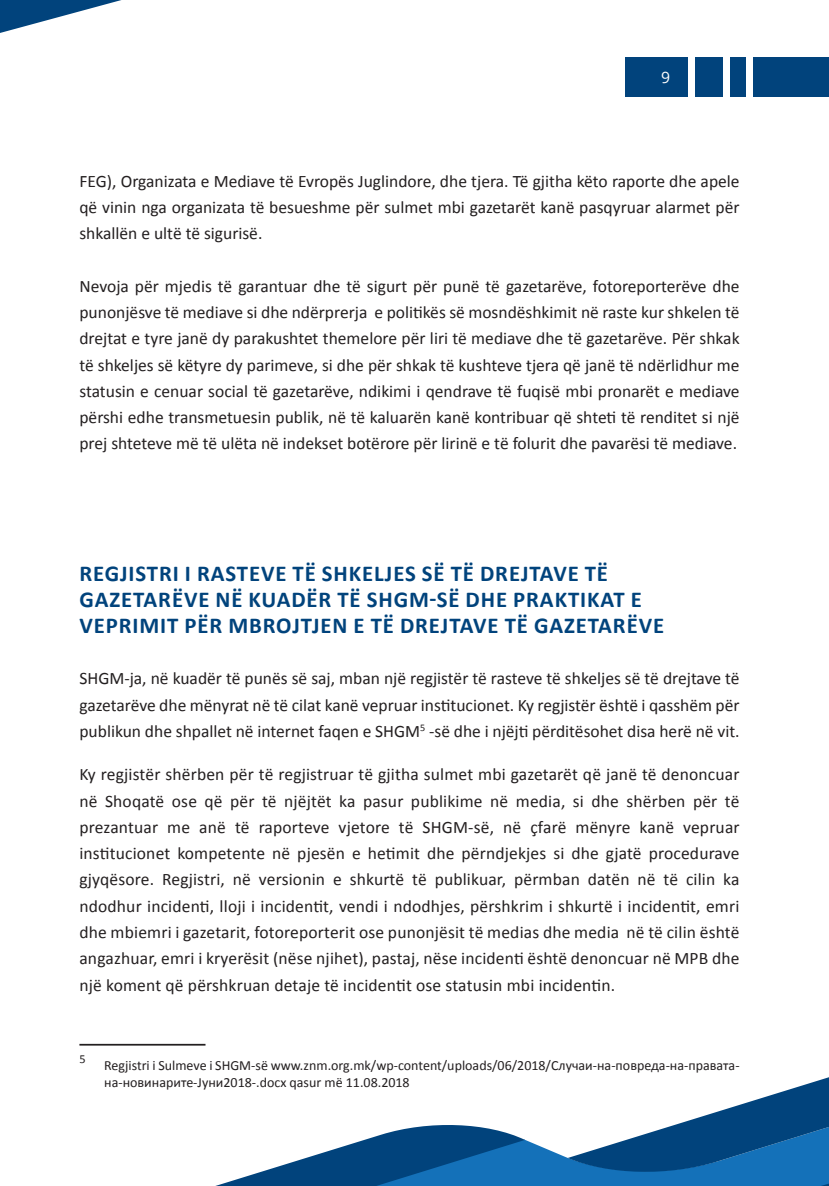
<style>
.page{position:relative;width:829px;height:1186px;background:#fff}
.page>*{position:absolute;margin:0;border:0;box-sizing:border-box;transform-origin:0 0}
.t1{font:700 22.75px/26.2px "Calibri";letter-spacing:.04em;color:#01437c}
.t2{font:17.5px/26.2px "Calibri";color:#231f20;text-align:justify}
.t3{font:15.75px "Open Sans";color:#fff}
.t4{font:14px/16.8px "Calibri";color:#231f20}
.t5{font:12.25px "Calibri";color:#231f20}
</style>
<div class="page">
<div style="left:625px;top:57px;width:63px;height:40px;background:#01437c"></div>
<div style="left:753px;top:57px;width:75px;height:40px;background:#01437c"></div>
<div style="left:695px;top:57px;width:27px;height:40px;background:#01437c"></div>
<div style="left:730px;top:57px;width:15px;height:40px;background:#01437c"></div>
<svg style="left:0;top:0;width:121px;height:33px"></svg>
<svg style="left:525px;top:1140px;width:42px;height:46px;fill:#1471b9"></svg>
<svg style="left:215px;top:1125px;width:310px;height:61px"></svg>
<svg style="left:567px;top:1077px;width:261px;height:109px"></svg>
<hr style="left:79px;top:1044px;width:126px;height:1px;background:#231f20">
<p class="t3" style="left:661px;top:67px;width:11px">9</p>
<p class="t2" style="left:79px;top:168px;width:661px">FEG), Organizata e Mediave të Evropës Juglindore, dhe tjera. Të gjitha këto raporte dhe apele që vinin nga organizata të besueshme për sulmet mbi gazetarët kanë pasqyruar alarmet për shkallën e ultë të sigurisë.</p>
<p class="t2" style="left:79px;top:273px;width:661px">Nevoja për mjedis të garantuar dhe të sigurt për punë të gazetarëve, fotoreporterëve dhe punonjësve të mediave si dhe ndërprerja e politikës së mosndëshkimit në raste kur shkelen të drejtat e tyre janë dy parakushtet themelore për liri të mediave dhe të gazetarëve. Për shkak të shkeljes së këtyre dy parimeve, si dhe për shkak të kushteve tjera që janë të ndërlidhur me statusin e cenuar social të gazetarëve, ndikimi i qendrave të fuqisë mbi pronarët e mediave përshi edhe transmetuesin publik, në të kaluarën kanë kontribuar që shteti të renditet si një prej shteteve më të ulëta në indekset botërore për lirinë e të folurit dhe pavarësi të mediave.</p>
<h1 class="t1" style="left:79px;top:560px;width:530px">REGJISTRI I RASTEVE TË SHKELJES SË TË DREJTAVE TË<br>GAZETARËVE NË KUADËR TË SHGM</h1>
<h1 class="t1" style="left:79px;top:586px;width:586px;text-indent:350px">-SË DHE PRAKTIKAT E<br>VEPRIMIT PËR MBROJTJEN E TË DREJTAVE TË GAZETARËVE</h1>
<p class="t2" style="left:79px;top:665px;width:661px">SHGM-ja, në kuadër të punës së saj, mban një regjistër të rasteve të shkeljes së të drejtave të gazetarëve dhe mënyrat në të cilat kanë vepruar institucionet. Ky regjistër është i qasshëm për publikun dhe shpallet në internet faqen e SHGM<sup>5</sup> -së dhe i njëjti përditësohet disa herë në vit.</p>
<p class="t2" style="left:79px;top:761px;width:661px">Ky regjistër shërben për të regjistruar të gjitha sulmet mbi gazetarët që janë të denoncuar në Shoqatë ose që për të njëjtët ka pasur publikime në media, si dhe shërben për të prezantuar me anë të raporteve vjetore të SHGM-së, në çfarë mënyre kanë vepruar institucionet kompetente në pjesën e hetimit dhe përndjekjes si dhe gjatë procedurave gjyqësore. Regjistri, në versionin e shkurtë të publikuar, përmban datën në të cilin ka ndodhur incidenti, lloji i incidentit, vendi i ndodhjes, përshkrim i shkurtë i incidentit, emri dhe mbiemri i gazetarit, fotoreporterit ose punonjësit të medias dhe media në të cilin është angazhuar, emri i kryerësit (nëse njihet), pastaj, nëse incidenti është denoncuar në MPB dhe një koment që përshkruan detaje të incidentit ose statusin mbi incidentin.</p>
<p class="t5" style="left:79px;top:1051px;width:8px">5</p>
<p class="t4" style="left:104px;top:1057px;width:636px">Regjistri i Sulmeve i SHGM-së www.znm.org.mk/wp-content/uploads/06/2018/Случаи-на-повреда-на-правата&shy;на-новинарите-Јуни2018-.docx qasur më 11.08.2018</p>
</div>
